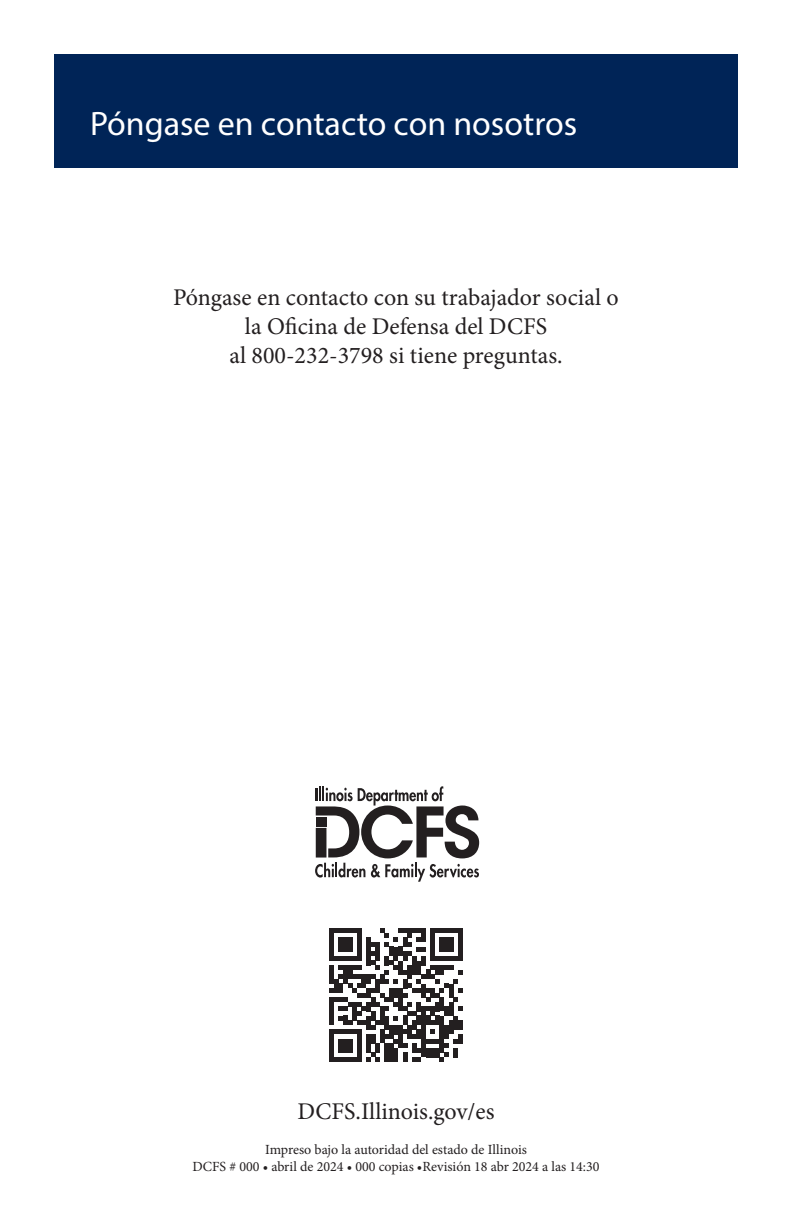
<style>
.page{position:relative;width:792px;height:1224px;background:#fff}
.page>*{position:absolute;margin:0;border:0;box-sizing:border-box;transform-origin:0 0}
.t1{font:34px "Myriad Pro";color:#fff}
.t2{font:24px/28.8px "Minion Pro";color:#231f20;text-align:center}
.t3{font:14px/16.8px "Minion Pro";color:#231f20;text-align:center}
</style>
<div class="page">
<svg style="left:315px;top:786px;width:164px;height:96px"></svg>
<div style="left:54px;top:54px;width:684px;height:113px;background:#002457"></div>
<svg style="left:329px;top:928px;width:134px;height:134px"></svg>
<div style="left:458px;top:1020px;width:5px;height:10px;background:#231f20"></div>
<div style="left:458px;top:1034px;width:5px;height:9px;background:#231f20"></div>
<h1 class="t1" style="left:90px;top:102px;width:489px">Póngase en contacto con nosotros</h1>
<p class="t2" style="left:173px;top:283px;width:447px">Póngase en contacto con su trabajador social o la Oficina de Defensa del DCFS<br>al 800-232-3798 si tiene preguntas.</p>
<p class="t2" style="left:297px;top:1097px;width:199px">DCFS.Illinois.gov/es</p>
<p class="t3" style="left:192px;top:1141px;width:409px">Impreso bajo la autoridad del estado de Illinois<br>DCFS # 000 • abril de 2024 • 000 copias •Revisión 18 abr 2024 a las 14:30</p>
</div>
